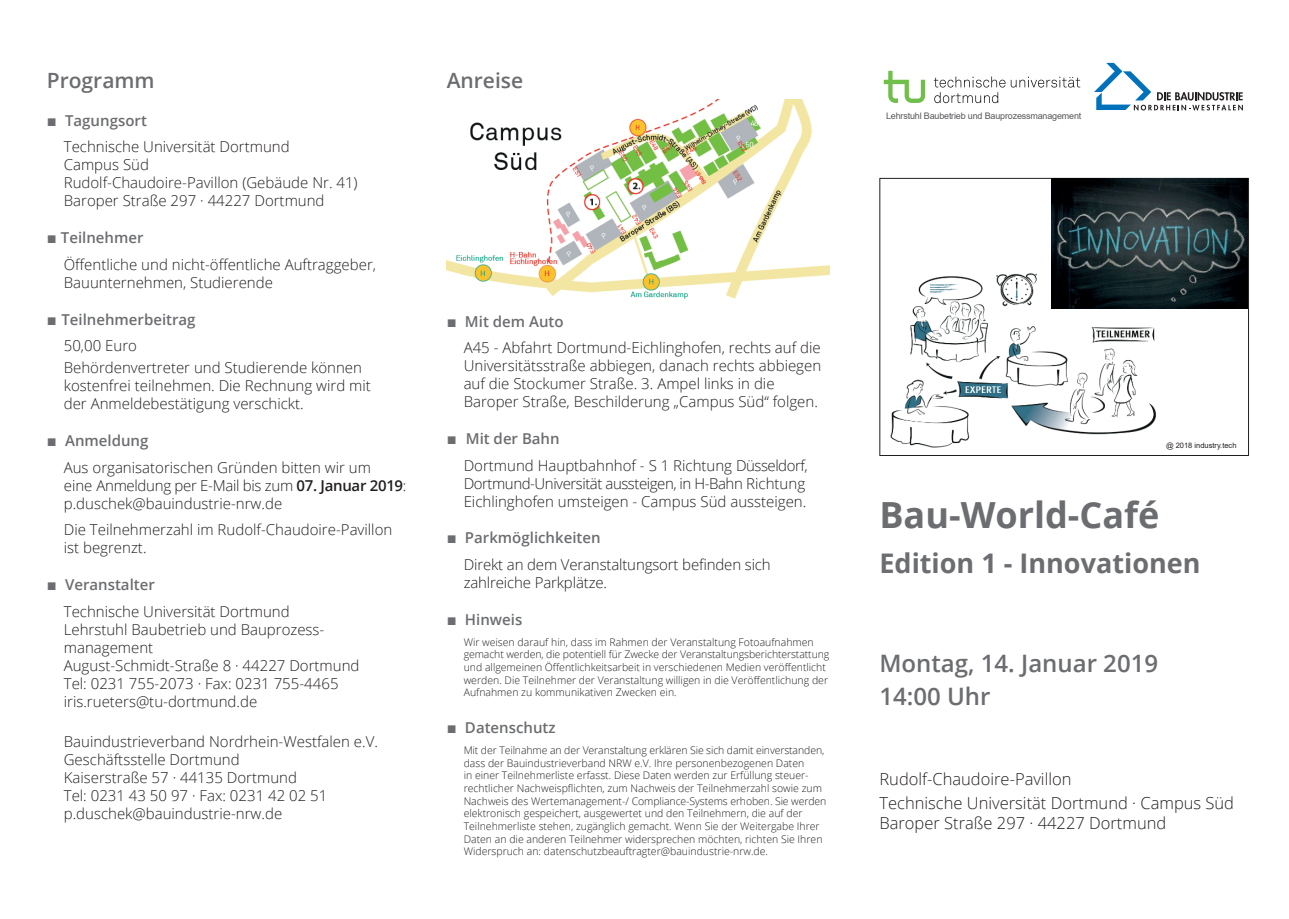
<style>
.page{position:relative;width:1289px;height:919px;background:#fff}
.page>*{position:absolute;margin:0;border:0;box-sizing:border-box;transform-origin:0 0}
.t1{font:700 36px "Open Sans";color:#6c6d70}
.t2{font:700 27px "Open Sans";color:#6c6d70}
.t3{font:600 24px/33px "Open Sans";color:#6c6d70}
.t4{font:600 21px "Open Sans";color:#6c6d70}
.t5{font:300 16.5px/24px "Open Sans";color:#231f20}
.t6{font:300 15px/18px "Open Sans";color:#231f20}
.t7{font:600 15px/26.5px "Open Sans";color:#6c6d70}
.t8{font:300 10.5px/12.6px "Open Sans";color:#231f20}
.t9{font:9px "Arial";letter-spacing:-.02em;color:#57585a}
.t10{font:7.5px "Arial";color:#231f20}
.s1{font-family:"Arial";font-weight:700;font-size:16.5px;color:#6c6d70}
.s2{font-weight:600;color:#6c6d70}
.s3{font-family:"Arial";font-weight:700;font-size:16.5px}
.s4{font-weight:300;color:#231f20}
.s5{font-weight:600}
</style>
<div class="page">
<svg style="left:1094px;top:63px;width:148px;height:47px"></svg>
<img style="left:883px;top:70px;width:198px;height:34px">
<img style="left:446px;top:100px;width:383px;height:199px">
<img style="left:890px;top:273px;width:267px;height:175px">
<img style="left:1051px;top:178px;width:196px;height:131px">
<h3 class="t4" style="left:47px;top:66px;width:109px">Programm</h3>
<p class="t6" style="left:64px;top:107px;width:227px;line-height:26.5px;text-indent:-17px"><span class="s1">■</span> <span class="s2">Tagungsort<br></span>Technische Universität Dortmund</p>
<p class="t6" style="left:64px;top:156px;width:295px">Campus Süd<br>Rudolf-Chaudoire-Pavillon (Gebäude Nr. 41)<br>Baroper Straße 297 · 44227 Dortmund</p>
<p class="t6" style="left:64px;top:224px;width:314px;line-height:26.5px;text-indent:-17px"><span class="s1">■</span> <span class="s2">Teilnehmer<br></span>Öffentliche und nicht-öffentliche Auftraggeber,</p>
<p class="t6" style="left:64px;top:273px;width:211px">Bauunternehmen, Studierende</p>
<p class="t7" style="left:64px;top:305px;width:133px;text-indent:-17px"><span class="s3">■</span> Teilnehmerbeitrag<br><span class="s4">50,00 Euro</span></p>
<p class="t6" style="left:64px;top:358px;width:308px">Behördenvertreter und Studierende können kostenfrei teilnehmen. Die Rechnung wird mit der Anmeldebestätigung verschickt.</p>
<p class="t6" style="left:64px;top:427px;width:309px;line-height:26.5px;text-indent:-17px"><span class="s1">■</span> <span class="s2">Anmeldung<br></span>Aus organisatorischen Gründen bitten wir um</p>
<p class="t6" style="left:64px;top:476px;width:344px">eine Anmeldung per E-Mail bis zum <span class="s5">07. Januar 2019</span>: p.duschek@bauindustrie-nrw.de</p>
<p class="t6" style="left:64px;top:520px;width:330px">Die Teilnehmerzahl im Rudolf-Chaudoire-Pavillon ist begrenzt.</p>
<p class="t6" style="left:64px;top:571px;width:227px;line-height:26.5px;text-indent:-17px"><span class="s1">■</span> <span class="s2">Veranstalter<br></span>Technische Universität Dortmund</p>
<p class="t6" style="left:64px;top:620px;width:297px">Lehrstuhl Baubetrieb und Bauprozess&shy;management<br>August-Schmidt-Straße 8 · 44227 Dortmund<br>Tel: 0231 755-2073 · Fax: 0231 755-4465 iris.rueters@tu-dortmund.de</p>
<p class="t6" style="left:64px;top:732px;width:316px">Bauindustrieverband Nordrhein-Westfalen e.V.<br>Geschäftsstelle Dortmund<br>Kaiserstraße 57 · 44135 Dortmund<br>Tel: 0231 43 50 97 · Fax: 0231 42 02 51 p.duschek@bauindustrie-nrw.de</p>
<h3 class="t4" style="left:446px;top:66px;width:78px">Anreise</h3>
<p class="t6" style="left:463px;top:307px;width:358px;line-height:26.5px;text-indent:-17px"><span class="s1">■</span> <span class="s2">Mit dem Auto<br></span>A45 - Abfahrt Dortmund-Eichlinghofen, rechts auf die</p>
<p class="t6" style="left:463px;top:356px;width:359px">Universitätsstraße abbiegen, danach rechts abbiegen auf die Stockumer Straße. 3. Ampel links in die<br>Baroper Straße, Beschilderung „Campus Süd“ folgen.</p>
<p class="t6" style="left:463px;top:425px;width:345px;line-height:26.5px;text-indent:-17px"><span class="s1">■</span> <span class="s2">Mit der Bahn<br></span>Dortmund Hauptbahnhof - S 1 Richtung Düsseldorf,</p>
<p class="t6" style="left:463px;top:473px;width:344px">Dortmund-Universität aussteigen, in H-Bahn Richtung<br>Eichlinghofen umsteigen - Campus Süd aussteigen.</p>
<p class="t6" style="left:463px;top:524px;width:308px;line-height:26.5px;text-indent:-17px"><span class="s1">■</span> <span class="s2">Parkmöglichkeiten<br></span>Direkt an dem Veranstaltungsort befinden sich</p>
<p class="t6" style="left:463px;top:573px;width:145px">zahlreiche Parkplätze.</p>
<p class="t7" style="left:446px;top:605px;width:77px"><span class="s3">■</span> Hinweis</p>
<p class="t8" style="left:463px;top:635px;width:367px">Wir weisen darauf hin, dass im Rahmen der Veranstaltung Fotoaufnahmen gemacht werden, die potentiell für Zwecke der Veranstaltungsberichterstattung und allgemeinen Öffentlichkeitsarbeit in verschiedenen Medien veröffentlicht werden. Die Teilnehmer der Veranstaltung willigen in die Veröffentlichung der Aufnahmen zu kommunikativen Zwecken ein.</p>
<p class="t7" style="left:446px;top:714px;width:110px"><span class="s3">■</span> Datenschutz</p>
<p class="t8" style="left:463px;top:743px;width:364px">Mit der Teilnahme an der Veranstaltung erklären Sie sich damit einverstanden, dass der Bauindustrieverband NRW e.V. Ihre personenbezogenen Daten<br>in einer Teilnehmerliste erfasst. Diese Daten werden zur Erfüllung steuer&shy;rechtlicher Nachweispflichten, zum Nachweis der Teilnehmerzahl sowie zum Nachweis des Wertemanagement-/ Compliance-Systems erhoben. Sie werden elektronisch gespeichert, ausgewertet und den Teilnehmern, die auf der Teilnehmerliste stehen, zugänglich gemacht. Wenn Sie der Weitergabe Ihrer Daten an die anderen Teilnehmer widersprechen möchten, richten Sie Ihren Widerspruch an: datenschutzbeauftragter@bauindustrie-nrw.de.</p>
<p class="t9" style="left:886px;top:110px;width:197px">Lehrstuhl Baubetrieb und Bauprozessmanagement</p>
<p class="t10" style="left:1165px;top:440px;width:72px">@ 2018 industry.tech</p>
<h1 class="t1" style="left:879px;top:489px;width:281px">Bau-World-Café</h1>
<h2 class="t2" style="left:879px;top:544px;width:322px">Edition 1 - Innovationen</h2>
<h3 class="t3" style="left:879px;top:646px;width:280px">Montag, 14. Januar 2019<br>14:00 Uhr</h3>
<p class="t5" style="left:879px;top:766px;width:356px">Rudolf-Chaudoire-Pavillon<br>Technische Universität Dortmund · Campus Süd</p>
<p class="t5" style="left:879px;top:810px;width:288px">Baroper Straße 297 · 44227 Dortmund</p>
</div>
